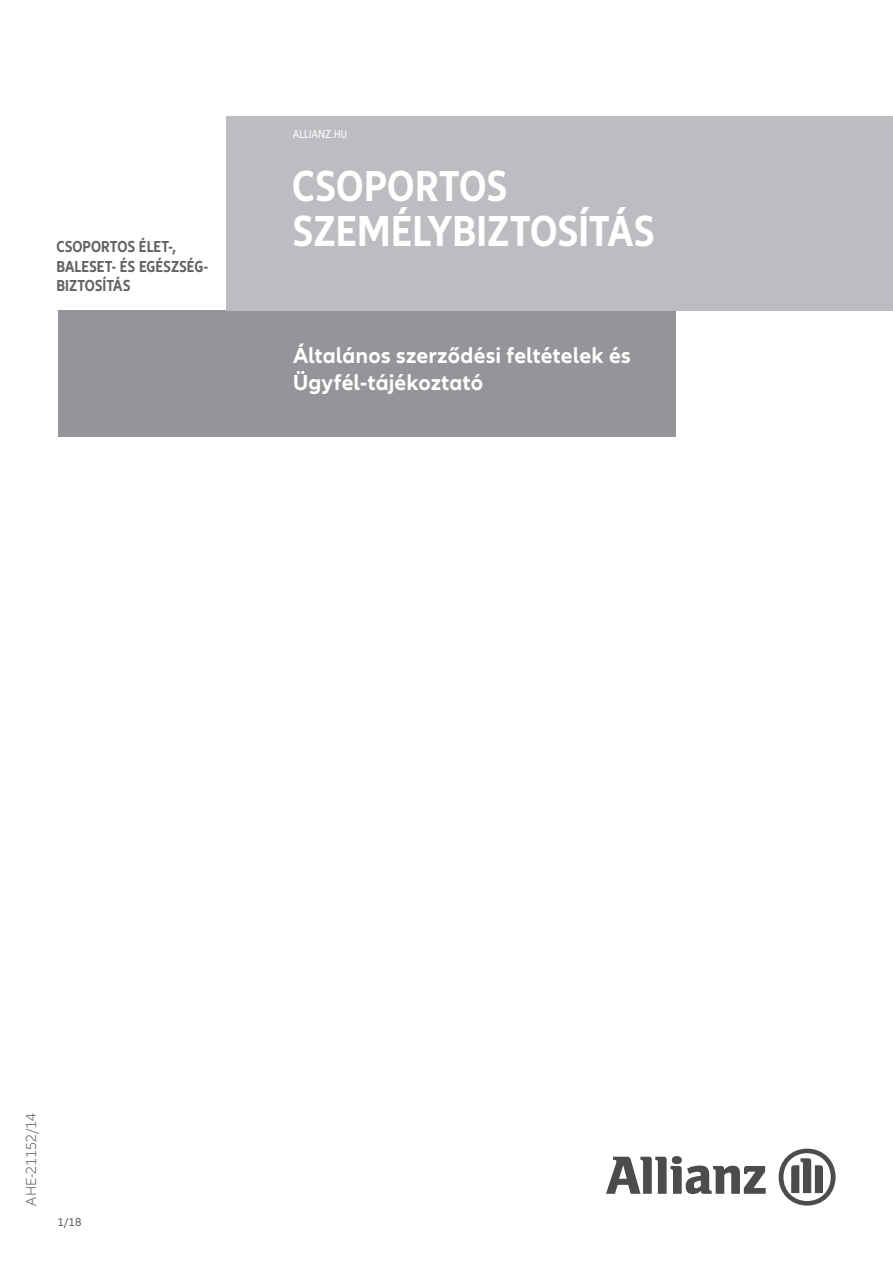
<style>
.page{position:relative;width:893px;height:1263px;background:#fff}
.page>*{position:absolute;margin:0;border:0;box-sizing:border-box;transform-origin:0 0}
.t1{font:700 condensed 45px/45px "Allianz Neo";color:#fff}
.t2{font:700 22.5px/27px "Allianz Neo";letter-spacing:.005em;color:#fff}
.t3{font:700 condensed 16.5px/19.8px "Allianz Neo";color:#636366}
.t4{font:300 15px "Allianz Neo";letter-spacing:-.005em;color:#636366}
.t5{font:condensed 12px "Allianz Neo";letter-spacing:.025em;color:#fff}
.t6{font:12px "Allianz Neo";color:#636366}
</style>
<div class="page">
<svg style="left:606px;top:1156px;width:160px;height:38px"></svg>
<svg style="left:779px;top:1148px;width:57px;height:57px"></svg>
<div style="left:58px;top:310px;width:618px;height:126px;background:#939598"></div>
<div style="left:227px;top:116px;width:666px;height:194px;background:#bcbdc0"></div>
<p class="t3" style="left:56px;top:237px;width:153px">CSOPORTOS ÉLET-,<br>BALESET- ÉS EGÉSZSÉG-<br>BIZTOSÍTÁS</p>
<p class="t5" style="left:293px;top:128px;width:56px">ALLIANZ.HU</p>
<h1 class="t1" style="left:292px;top:165px;width:364px">CSOPORTOS<br>SZEMÉLYBIZTOSÍTÁS</h1>
<p class="t2" style="left:293px;top:343px;width:339px">Általános szerződési feltételek és<br>Ügyfél-tájékoztató</p>
<p class="t4" style="left:23px;top:1205px;width:94px;rotate:-90deg">AHE-21152/14</p>
<p class="t6" style="left:57px;top:1215px;width:26px">1/18</p>
</div>
